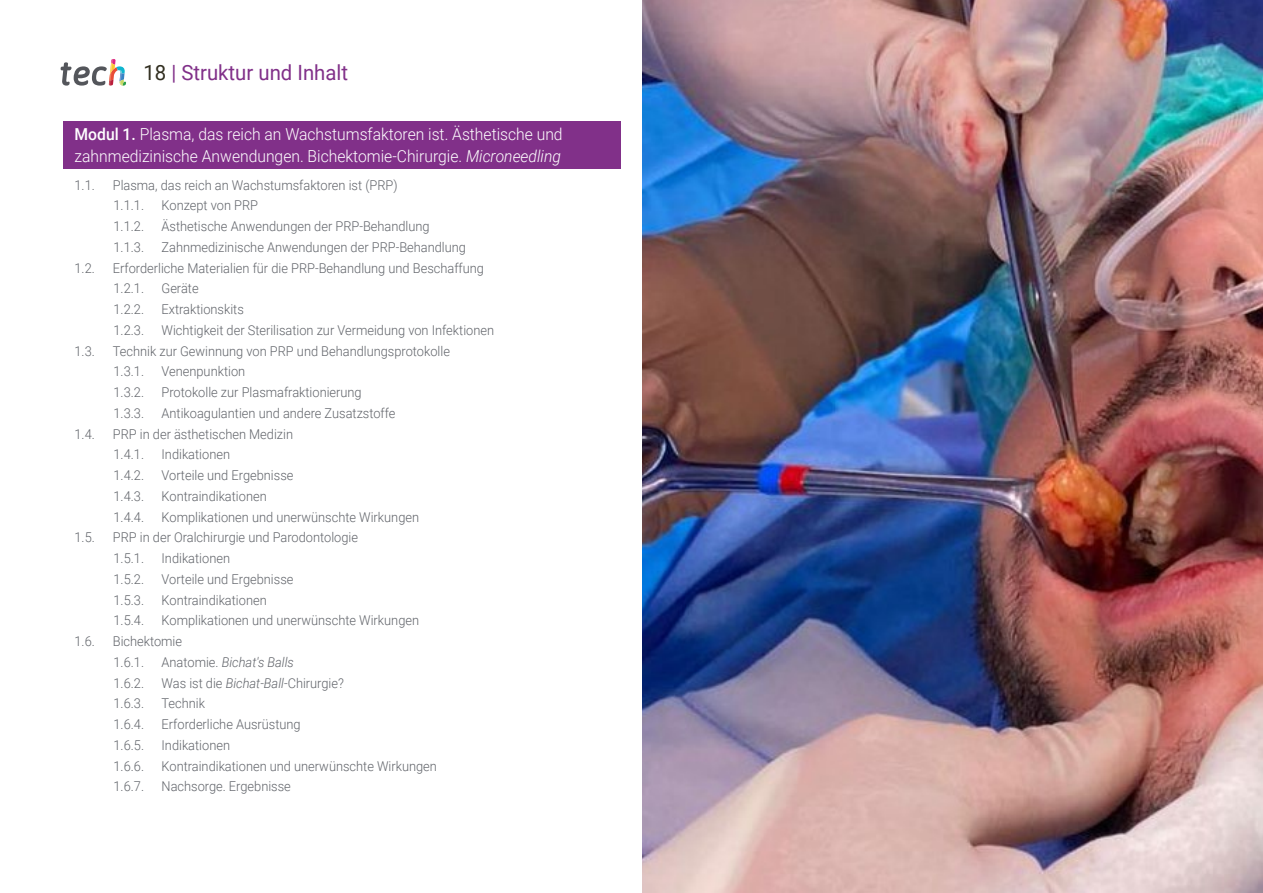
<style>
.page{position:relative;width:1263px;height:893px;background:#fff}
.page>*{position:absolute;margin:0;border:0;box-sizing:border-box;transform-origin:0 0}
.t1{font:21px "Roboto";color:#813089}
.t2{font:300 16.5px/22.5px "Roboto";color:#fff;scale:.95 1}
.t3{font:300 13.5px/20.7px "Roboto";color:#61646a;scale:.95 1}
.t4{font:italic 300 13.5px "Roboto";color:#61646a;scale:.95 1}
.s1{color:#312e20}
.s2{font-weight:500}
.s3{font-style:italic}
.s4{font-style:normal}
</style>
<div class="page">
<div style="left:63px;top:121px;width:558px;height:48px;background:#813089"></div>
<img style="left:642px;top:0;width:621px;height:893px">
<svg style="left:61px;top:59px;width:65px;height:27px"></svg>
<h1 class="t1" style="left:144px;top:57px;width:206px"><span class="s1">18</span> | Struktur und Inhalt</h1>
<p class="t2" style="left:75px;top:122px;width:515px"><span class="s2">Modul 1.</span> Plasma, das reich an Wachstumsfaktoren ist. Ästhetische und zahnmedizinische Anwendungen. Bichektomie-Chirurgie. <span class="s3">Microneedling</span></p>
<p class="t3" style="left:75px;top:174px;width:23px">1.1.</p>
<p class="t3" style="left:113px;top:174px;width:301px">Plasma, das reich an Wachstumsfaktoren ist (PRP)<br>1.1.1.</p>
<p class="t3" style="left:162px;top:195px;width:103px">Konzept von PRP</p>
<p class="t3" style="left:114px;top:215px;width:34px">1.1.2.</p>
<p class="t3" style="left:162px;top:215px;width:284px">Ästhetische Anwendungen der PRP-Behandlung</p>
<p class="t3" style="left:114px;top:236px;width:34px">1.1.3.</p>
<p class="t3" style="left:162px;top:236px;width:322px">Zahnmedizinische Anwendungen der PRP-Behandlung</p>
<p class="t3" style="left:75px;top:257px;width:23px">1.2.</p>
<p class="t3" style="left:113px;top:257px;width:392px">Erforderliche Materialien für die PRP-Behandlung und Beschaffung<br>1.2.1.</p>
<p class="t3" style="left:162px;top:278px;width:41px">Geräte</p>
<p class="t3" style="left:114px;top:298px;width:34px">1.2.2.</p>
<p class="t3" style="left:162px;top:298px;width:88px">Extraktionskits</p>
<p class="t3" style="left:114px;top:319px;width:34px">1.2.3.</p>
<p class="t3" style="left:162px;top:319px;width:352px">Wichtigkeit der Sterilisation zur Vermeidung von Infektionen</p>
<p class="t3" style="left:75px;top:340px;width:23px">1.3.</p>
<p class="t3" style="left:113px;top:340px;width:356px">Technik zur Gewinnung von PRP und Behandlungsprotokolle<br>1.3.1.</p>
<p class="t3" style="left:162px;top:361px;width:90px">Venenpunktion</p>
<p class="t3" style="left:114px;top:381px;width:34px">1.3.2.</p>
<p class="t3" style="left:162px;top:381px;width:212px">Protokolle zur Plasmafraktionierung</p>
<p class="t3" style="left:114px;top:402px;width:34px">1.3.3.</p>
<p class="t3" style="left:162px;top:402px;width:248px">Antikoagulantien und andere Zusatzstoffe</p>
<p class="t3" style="left:75px;top:423px;width:23px">1.4.</p>
<p class="t3" style="left:113px;top:423px;width:191px">PRP in der ästhetischen Medizin<br>1.4.1.</p>
<p class="t3" style="left:162px;top:444px;width:74px">Indikationen</p>
<p class="t3" style="left:114px;top:464px;width:34px">1.4.2.</p>
<p class="t3" style="left:162px;top:464px;width:140px">Vorteile und Ergebnisse</p>
<p class="t3" style="left:114px;top:485px;width:34px">1.4.3.</p>
<p class="t3" style="left:162px;top:485px;width:112px">Kontraindikationen</p>
<p class="t3" style="left:114px;top:506px;width:34px">1.4.4.</p>
<p class="t3" style="left:162px;top:506px;width:273px">Komplikationen und unerwünschte Wirkungen</p>
<p class="t3" style="left:75px;top:527px;width:23px">1.5.</p>
<p class="t3" style="left:113px;top:527px;width:260px">PRP in der Oralchirurgie und Parodontologie<br>1.5.1.</p>
<p class="t3" style="left:162px;top:547px;width:74px">Indikationen</p>
<p class="t3" style="left:114px;top:568px;width:34px">1.5.2.</p>
<p class="t3" style="left:162px;top:568px;width:140px">Vorteile und Ergebnisse</p>
<p class="t3" style="left:114px;top:589px;width:34px">1.5.3.</p>
<p class="t3" style="left:162px;top:589px;width:112px">Kontraindikationen</p>
<p class="t3" style="left:114px;top:610px;width:34px">1.5.4.</p>
<p class="t3" style="left:162px;top:610px;width:273px">Komplikationen und unerwünschte Wirkungen</p>
<p class="t3" style="left:75px;top:630px;width:23px">1.6.</p>
<p class="t3" style="left:113px;top:630px;width:74px">Bichektomie<br>1.6.1.</p>
<p class="t4" style="left:162px;top:653px;width:141px"><span class="s4">Anatomie.</span> Bichat's Balls</p>
<p class="t3" style="left:114px;top:672px;width:34px">1.6.2.</p>
<p class="t3" style="left:162px;top:672px;width:193px">Was ist die <span class="s3">Bichat-Ball</span>-Chirurgie?</p>
<p class="t3" style="left:114px;top:693px;width:34px">1.6.3.</p>
<p class="t3" style="left:162px;top:693px;width:47px">Technik</p>
<p class="t3" style="left:114px;top:713px;width:34px">1.6.4.</p>
<p class="t3" style="left:162px;top:713px;width:148px">Erforderliche Ausrüstung</p>
<p class="t3" style="left:114px;top:734px;width:34px">1.6.5.</p>
<p class="t3" style="left:162px;top:734px;width:74px">Indikationen</p>
<p class="t3" style="left:114px;top:755px;width:34px">1.6.6.</p>
<p class="t3" style="left:162px;top:755px;width:291px">Kontraindikationen und unerwünschte Wirkungen</p>
<p class="t3" style="left:114px;top:776px;width:34px">1.6.7.</p>
<p class="t3" style="left:162px;top:776px;width:138px">Nachsorge. Ergebnisse</p>
</div>
